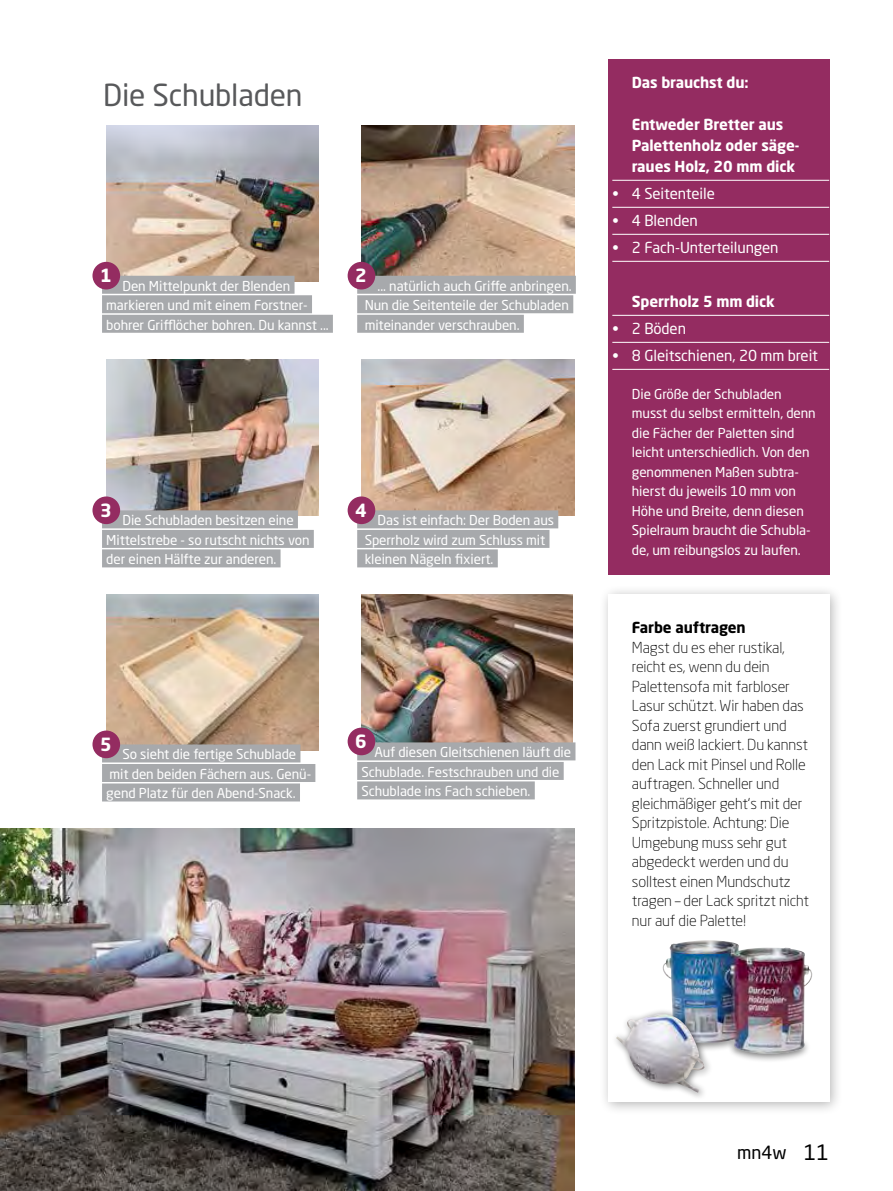
<style>
.page{position:relative;width:893px;height:1191px;background:#fff}
.page>*{position:absolute;margin:0;border:0;box-sizing:border-box;transform-origin:0 0}
.t1{font:30px "Neo Sans Pro";letter-spacing:-.005em;color:#58595b}
.t2{font:700 18px "Neo Sans Pro";color:#fff}
.t3{font:18px "Neo Sans Pro";color:#000}
.t4{font:300 15px/19.5px "Neo Sans Pro";letter-spacing:-.005em;color:#000}
.t5{font:700 15px/21px "Neo Sans Pro";letter-spacing:-.01em;color:#fff}
.t6{font:15px "Neo Sans Pro";letter-spacing:-.005em;color:#fff}
.t7{font:700 15px "Neo Sans Pro";letter-spacing:-.01em;color:#000}
.t8{font:13.5px/19.5px "Neo Sans Pro";letter-spacing:-.005em;color:#fff}
.s1{font-size:21px}
</style>
<div class="page">
<hr style="left:0;top:0;width:1px;height:613px;background:#942c61">
<div style="left:598px;top:584px;width:245px;height:531px;background:#000;opacity:.3"></div>
<div style="left:608px;top:594px;width:221px;height:507px;background:#fff"></div>
<img style="left:106px;top:360px;width:213px;height:156px">
<img style="left:106px;top:126px;width:213px;height:156px">
<img style="left:361px;top:126px;width:213px;height:150px">
<img style="left:106px;top:594px;width:213px;height:156px">
<img style="left:361px;top:594px;width:212px;height:148px">
<img style="left:361px;top:360px;width:213px;height:156px">
<div style="left:608px;top:59px;width:221px;height:515px;background:#942c61"></div>
<hr style="left:612px;top:180px;width:217px;height:1px;background:#fff">
<hr style="left:612px;top:207px;width:217px;height:1px;background:#fff">
<hr style="left:612px;top:234px;width:217px;height:1px;background:#fff">
<hr style="left:612px;top:261px;width:217px;height:1px;background:#fff">
<hr style="left:612px;top:315px;width:217px;height:1px;background:#fff">
<hr style="left:612px;top:342px;width:217px;height:1px;background:#fff">
<hr style="left:612px;top:369px;width:217px;height:1px;background:#fff">
<img style="left:0;top:828px;width:574px;height:363px">
<div style="left:727px;top:1037px;width:84px;height:25px;background:#000;opacity:.55"></div>
<img style="left:662px;top:940px;width:151px;height:113px">
<div style="left:611px;top:1008px;width:102px;height:92px;background:#000;opacity:.55"></div>
<img style="left:616px;top:1013px;width:88px;height:79px">
<div style="left:357px;top:742px;width:218px;height:18px;background:#a7a9ac"></div>
<div style="left:357px;top:762px;width:207px;height:18px;background:#a7a9ac"></div>
<div style="left:357px;top:781px;width:178px;height:18px;background:#a7a9ac"></div>
<div style="left:357px;top:510px;width:201px;height:18px;background:#a7a9ac"></div>
<div style="left:357px;top:530px;width:192px;height:18px;background:#a7a9ac"></div>
<div style="left:357px;top:549px;width:141px;height:18px;background:#a7a9ac"></div>
<div style="left:102px;top:510px;width:196px;height:18px;background:#a7a9ac"></div>
<div style="left:102px;top:530px;width:212px;height:18px;background:#a7a9ac"></div>
<div style="left:102px;top:549px;width:179px;height:18px;background:#a7a9ac"></div>
<div style="left:102px;top:276px;width:193px;height:18px;background:#a7a9ac"></div>
<div style="left:102px;top:295px;width:210px;height:18px;background:#a7a9ac"></div>
<div style="left:102px;top:315px;width:231px;height:18px;background:#a7a9ac"></div>
<div style="left:357px;top:276px;width:219px;height:18px;background:#a7a9ac"></div>
<div style="left:357px;top:295px;width:216px;height:18px;background:#a7a9ac"></div>
<div style="left:357px;top:315px;width:167px;height:18px;background:#a7a9ac"></div>
<div style="left:102px;top:744px;width:198px;height:18px;background:#a7a9ac"></div>
<div style="left:102px;top:764px;width:213px;height:18px;background:#a7a9ac"></div>
<div style="left:102px;top:783px;width:198px;height:18px;background:#a7a9ac"></div>
<div style="left:348px;top:727px;width:27px;height:28px;background:#942c61;border-radius:50%"></div>
<div style="left:348px;top:496px;width:27px;height:28px;background:#942c61;border-radius:50%"></div>
<div style="left:92px;top:496px;width:28px;height:28px;background:#942c61;border-radius:50%"></div>
<div style="left:92px;top:262px;width:28px;height:27px;background:#942c61;border-radius:50%"></div>
<div style="left:348px;top:262px;width:27px;height:27px;background:#942c61;border-radius:50%"></div>
<div style="left:92px;top:730px;width:28px;height:28px;background:#942c61;border-radius:50%"></div>
<h1 class="t1" style="left:103px;top:77px;width:201px">Die Schubladen</h1>
<h2 class="t2" style="left:100px;top:264px;width:13px">1</h2>
<h2 class="t2" style="left:355px;top:264px;width:13px">2</h2>
<p class="t8" style="left:106px;top:276px;width:224px;text-indent:16px">Den Mittelpunkt der Blenden markieren und mit einem Forstner&shy;bohrer Grifflöcher bohren. Du kannst ...</p>
<p class="t8" style="left:365px;top:276px;width:208px;text-indent:13px">... natürlich auch Griffe anbringen.<br>Nun die Seitenteile der Schubladen miteinander verschrauben.</p>
<h2 class="t2" style="left:100px;top:498px;width:13px">3</h2>
<h2 class="t2" style="left:355px;top:498px;width:13px">4</h2>
<p class="t8" style="left:365px;top:510px;width:191px;text-indent:13px">Das ist einfach: Der Boden aus<br>Sperrholz wird zum Schluss mit kleinen Nägeln fixiert.</p>
<p class="t8" style="left:106px;top:510px;width:205px;text-indent:16px">Die Schubladen besitzen eine<br>Mittelstrebe - so rutscht nichts von der einen Hälfte zur anderen.</p>
<h2 class="t2" style="left:100px;top:732px;width:13px">5</h2>
<p class="t8" style="left:106px;top:744px;width:206px;text-indent:16px">So sieht die fertige Schublade mit den beiden Fächern aus. Genü&shy;gend Platz für den Abend-Snack.</p>
<h2 class="t2" style="left:355px;top:729px;width:13px">6</h2>
<p class="t8" style="left:361px;top:742px;width:211px;text-indent:13px">Auf diesen Gleitschienen läuft die<br>Schublade. Festschrauben und die<br>Schublade ins Fach schieben.</p>
<p class="t5" style="left:632px;top:71px;width:118px">Das brauchst du:</p>
<p class="t5" style="left:632px;top:113px;width:169px">Entweder Bretter aus<br>Palettenholz oder säge&shy;raues Holz, 20 mm dick</p>
<p class="t6" style="left:612px;top:184px;width:104px">• 4 Seitenteile</p>
<p class="t6" style="left:612px;top:211px;width:87px">• 4 Blenden</p>
<p class="t6" style="left:612px;top:238px;width:168px">• 2 Fach-Unterteilungen</p>
<p class="t5" style="left:632px;top:290px;width:145px">Sperrholz 5 mm dick</p>
<p class="t6" style="left:612px;top:319px;width:75px">• 2 Böden</p>
<p class="t6" style="left:612px;top:346px;width:207px">• 8 Gleitschienen, 20 mm breit</p>
<p class="t8" style="left:632px;top:384px;width:185px">Die Größe der Schubladen musst du selbst ermitteln, denn die Fächer der Paletten sind leicht unterschiedlich. Von den genommenen Maßen subtra&shy;hierst du jeweils 10 mm von<br>Höhe und Breite, denn diesen<br>Spielraum braucht die Schubla&shy;de, um reibungslos zu laufen.</p>
<p class="t7" style="left:632px;top:618px;width:115px">Farbe auftragen</p>
<p class="t4" style="left:632px;top:637px;width:179px">Magst du es eher rustikal, reicht es, wenn du dein<br>Palettensofa mit farbloser<br>Lasur schützt. Wir haben das<br>Sofa zuerst grundiert und dann weiß lackiert. Du kannst den Lack mit Pinsel und Rolle auftragen. Schneller und gleichmäßiger geht‘s mit der<br>Spritzpistole. Achtung: Die<br>Umgebung muss sehr gut abgedeckt werden und du solltest einen Mundschutz tragen – der Lack spritzt nicht nur auf die Palette!</p>
<h2 class="t3" style="left:737px;top:1141px;width:93px">mn4w <span class="s1">11</span></h2>
</div>
